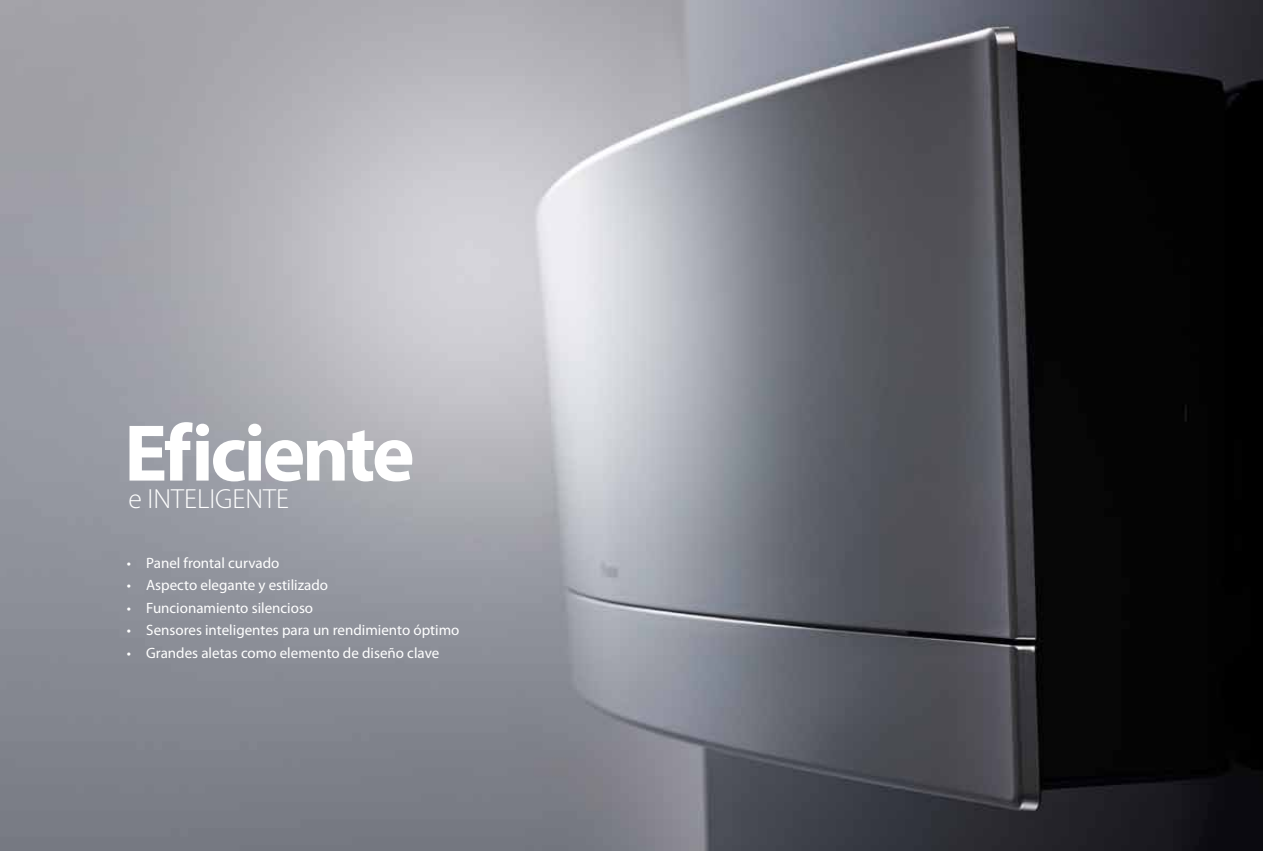
<style>
.page{position:relative;width:1263px;height:851px;background:#fff}
.page>*{position:absolute;margin:0;border:0;box-sizing:border-box;transform-origin:0 0}
.t1{font:700 81px "Myriad Pro";letter-spacing:-.04em;color:#fff}
.t2{font:300 27.75px "Myriad Pro";color:#fff}
.t3{font:15px "Myriad Pro";color:#fff}
</style>
<div class="page">
<img style="left:0;top:0;width:1263px;height:850px">
<h1 class="t1" style="left:124px;top:400px;width:292px">Eficiente</h1>
<h2 class="t2" style="left:128px;top:481px;width:162px">e INTELIGENTE</h2>
<p class="t3" style="left:127px;top:553px;width:154px">• Panel frontal curvado</p>
<p class="t3" style="left:127px;top:575px;width:203px">• Aspecto elegante y estilizado</p>
<p class="t3" style="left:127px;top:598px;width:188px">• Funcionamiento silencioso</p>
<p class="t3" style="left:127px;top:620px;width:334px">• Sensores inteligentes para un rendimiento óptimo</p>
<p class="t3" style="left:127px;top:643px;width:314px">• Grandes aletas como elemento de diseño clave</p>
</div>
